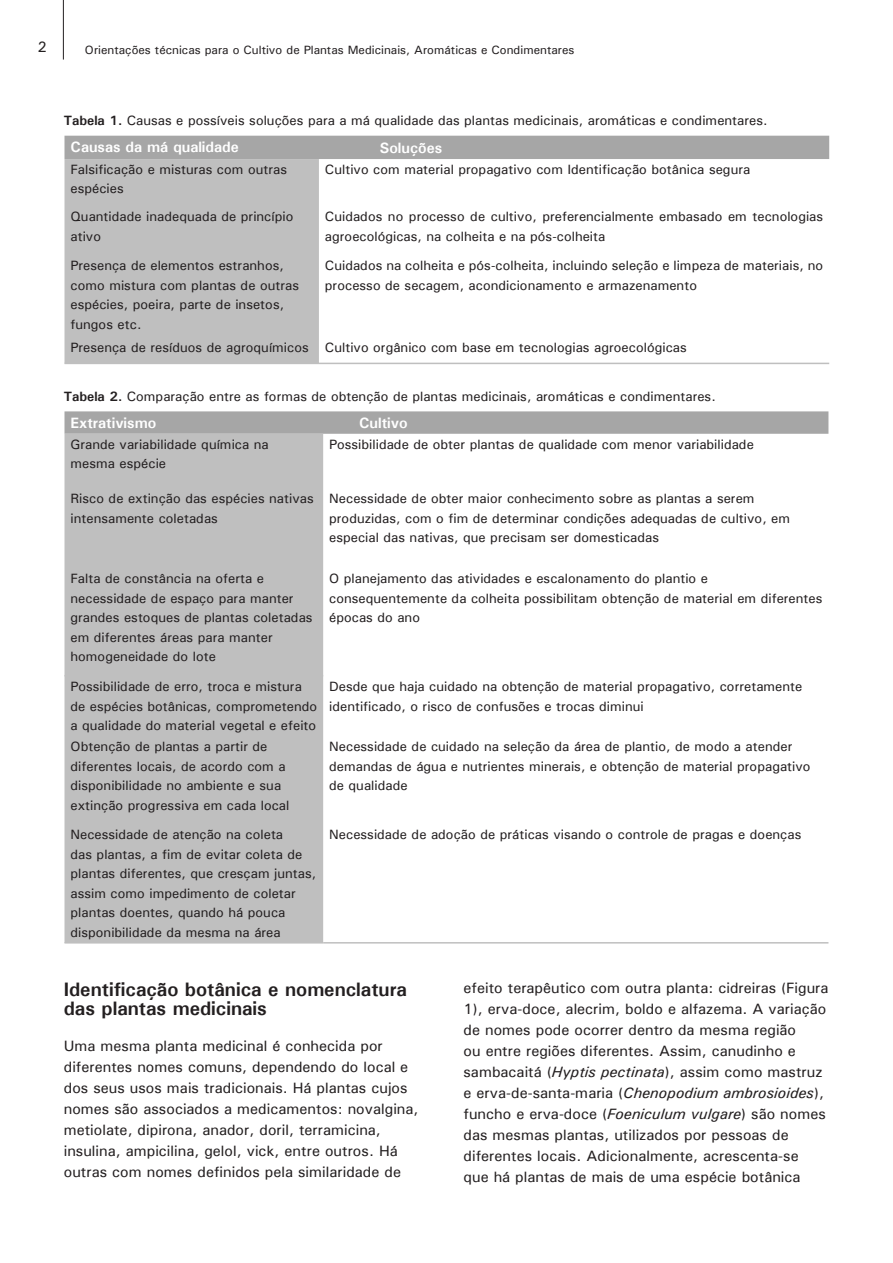
<style>
.page{position:relative;width:893px;height:1263px;background:#fff}
.page>*{position:absolute;margin:0;border:0;box-sizing:border-box;transform-origin:0 0}
.t1{font:700 19.5px/19.5px "Univers";color:#231f20}
.Corpo_de_texto_1{font:500 15px/21px "Univers";color:#231f20}
.Tabelas{font:700 15px "Univers";color:#fff}
.Tabelas-2{font:500 13.5px/19.5px "Univers";color:#231f20}
.t2{font:500 12px "Univers";color:#231f20}
.s1{font-weight:700}
.s2{font-style:italic}
</style>
<div class="page">
<hr style="left:63px;top:0;width:1px;height:60px;background:#231f20">
<div style="left:64px;top:136px;width:765px;height:23px;background:#a6a6a6"></div>
<div style="left:64px;top:159px;width:255px;height:204px;background:#bfbfbf"></div>
<hr style="left:64px;top:363px;width:255px;height:1px;background:#bfbfbf">
<hr style="left:319px;top:363px;width:510px;height:1px;background:#bfbfbf">
<svg style="left:64px;top:411px;width:764px;height:23px;background:#a8a8a8"></svg>
<div style="left:64px;top:434px;width:259px;height:508px;background:#bfbfbf"></div>
<hr style="left:64px;top:942px;width:259px;height:1px;background:#bfbfbf">
<hr style="left:323px;top:942px;width:505px;height:1px;background:#bfbfbf">
<hr style="left:64px;top:675px;width:259px;height:1px;background:#bfbfbf">
<p class="Corpo_de_texto_1" style="left:37px;top:36px;width:11px">2</p>
<p class="t2" style="left:85px;top:42px;width:491px">Orientações técnicas para o Cultivo de Plantas Medicinais, Aromáticas e Condimentares</p>
<p class="Tabelas-2" style="left:64px;top:111px;width:705px"><span class="s1">Tabela 1.</span> Causas e possíveis soluções para a má qualidade das plantas medicinais, aromáticas e condimentares.</p>
<p class="Tabelas" style="left:70px;top:137px;width:170px">Causas da má qualidade</p>
<p class="Tabelas" style="left:380px;top:139px;width:64px">Soluções</p>
<p class="Tabelas-2" style="left:70px;top:159px;width:218px">Falsificação e misturas com outras espécies</p>
<p class="Tabelas-2" style="left:325px;top:159px;width:427px">Cultivo com material propagativo com Identificação botânica segura</p>
<p class="Tabelas-2" style="left:70px;top:206px;width:224px">Quantidade inadequada de princípio ativo</p>
<p class="Tabelas-2" style="left:325px;top:206px;width:500px">Cuidados no processo de cultivo, preferencialmente embasado em tecnologias agroecológicas, na colheita e na pós-colheita</p>
<p class="Tabelas-2" style="left:70px;top:256px;width:230px">Presença de elementos estranhos, como mistura com plantas de outras espécies, poeira, parte de insetos, fungos etc.</p>
<p class="Tabelas-2" style="left:325px;top:256px;width:500px">Cuidados na colheita e pós-colheita, incluindo seleção e limpeza de materiais, no processo de secagem, acondicionamento e armazenamento</p>
<p class="Tabelas-2" style="left:70px;top:337px;width:240px">Presença de resíduos de agroquímicos</p>
<p class="Tabelas-2" style="left:325px;top:337px;width:363px">Cultivo orgânico com base em tecnologias agroecológicas</p>
<p class="Tabelas-2" style="left:64px;top:386px;width:654px"><span class="s1">Tabela 2.</span> Comparação entre as formas de obtenção de plantas medicinais, aromáticas e condimentares.</p>
<p class="Tabelas" style="left:70px;top:413px;width:87px">Extrativismo</p>
<p class="Tabelas" style="left:359px;top:413px;width:50px">Cultivo</p>
<p class="Tabelas-2" style="left:70px;top:434px;width:200px">Grande variabilidade química na mesma espécie</p>
<p class="Tabelas-2" style="left:329px;top:434px;width:426px">Possibilidade de obter plantas de qualidade com menor variabilidade</p>
<p class="Tabelas-2" style="left:70px;top:489px;width:245px">Risco de extinção das espécies nativas intensamente coletadas</p>
<p class="Tabelas-2" style="left:329px;top:489px;width:463px">Necessidade de obter maior conhecimento sobre as plantas a serem produzidas, com o fim de determinar condições adequadas de cultivo, em especial das nativas, que precisam ser domesticadas</p>
<p class="Tabelas-2" style="left:70px;top:569px;width:244px">Falta de constância na oferta e necessidade de espaço para manter grandes estoques de plantas coletadas em diferentes áreas para manter homogeneidade do lote</p>
<p class="Tabelas-2" style="left:329px;top:569px;width:495px">O planejamento das atividades e escalonamento do plantio e consequentemente da colheita possibilitam obtenção de material em diferentes épocas do ano</p>
<p class="Tabelas-2" style="left:70px;top:676px;width:248px">Possibilidade de erro, troca e mistura de espécies botânicas, comprometendo a qualidade do material vegetal e efeito</p>
<p class="Tabelas-2" style="left:329px;top:676px;width:475px">Desde que haja cuidado na obtenção de material propagativo, corretamente identificado, o risco de confusões e trocas diminui</p>
<p class="Tabelas-2" style="left:70px;top:737px;width:220px">Obtenção de plantas a partir de diferentes locais, de acordo com a disponibilidade no ambiente e sua extinção progressiva em cada local</p>
<p class="Tabelas-2" style="left:329px;top:737px;width:483px">Necessidade de cuidado na seleção da área de plantio, de modo a atender demandas de água e nutrientes minerais, e obtenção de material propagativo de qualidade</p>
<p class="Tabelas-2" style="left:70px;top:825px;width:247px">Necessidade de atenção na coleta<br>das plantas, a fim de evitar coleta de plantas diferentes, que cresçam juntas, assim como impedimento de coletar plantas doentes, quando há pouca disponibilidade da mesma na área</p>
<p class="Tabelas-2" style="left:329px;top:825px;width:474px">Necessidade de adoção de práticas visando o controle de pragas e doenças</p>
<p class="t1" style="left:64px;top:979px;width:345px">Identificação botânica e nomenclatura das plantas medicinais</p>
<p class="Corpo_de_texto_1" style="left:64px;top:1035px;width:356px">Uma mesma planta medicinal é conhecida por diferentes nomes comuns, dependendo do local e dos seus usos mais tradicionais. Há plantas cujos nomes são associados a medicamentos: novalgina, metiolate, dipirona, anador, doril, terramicina, insulina, ampicilina, gelol, vick, entre outros. Há outras com nomes definidos pela similaridade de</p>
<p class="Corpo_de_texto_1" style="left:463px;top:977px;width:367px">efeito terapêutico com outra planta: cidreiras (Figura 1), erva-doce, alecrim, boldo e alfazema. A variação de nomes pode ocorrer dentro da mesma região<br>ou entre regiões diferentes. Assim, canudinho e sambacaitá (<span class="s2">Hyptis pectinata</span>), assim como mastruz e erva-de-santa-maria (<span class="s2">Chenopodium ambrosioides</span>), funcho e erva-doce (<span class="s2">Foeniculum vulgare</span>) são nomes das mesmas plantas, utilizados por pessoas de diferentes locais. Adicionalmente, acrescenta-se<br>que há plantas de mais de uma espécie botânica</p>
</div>
